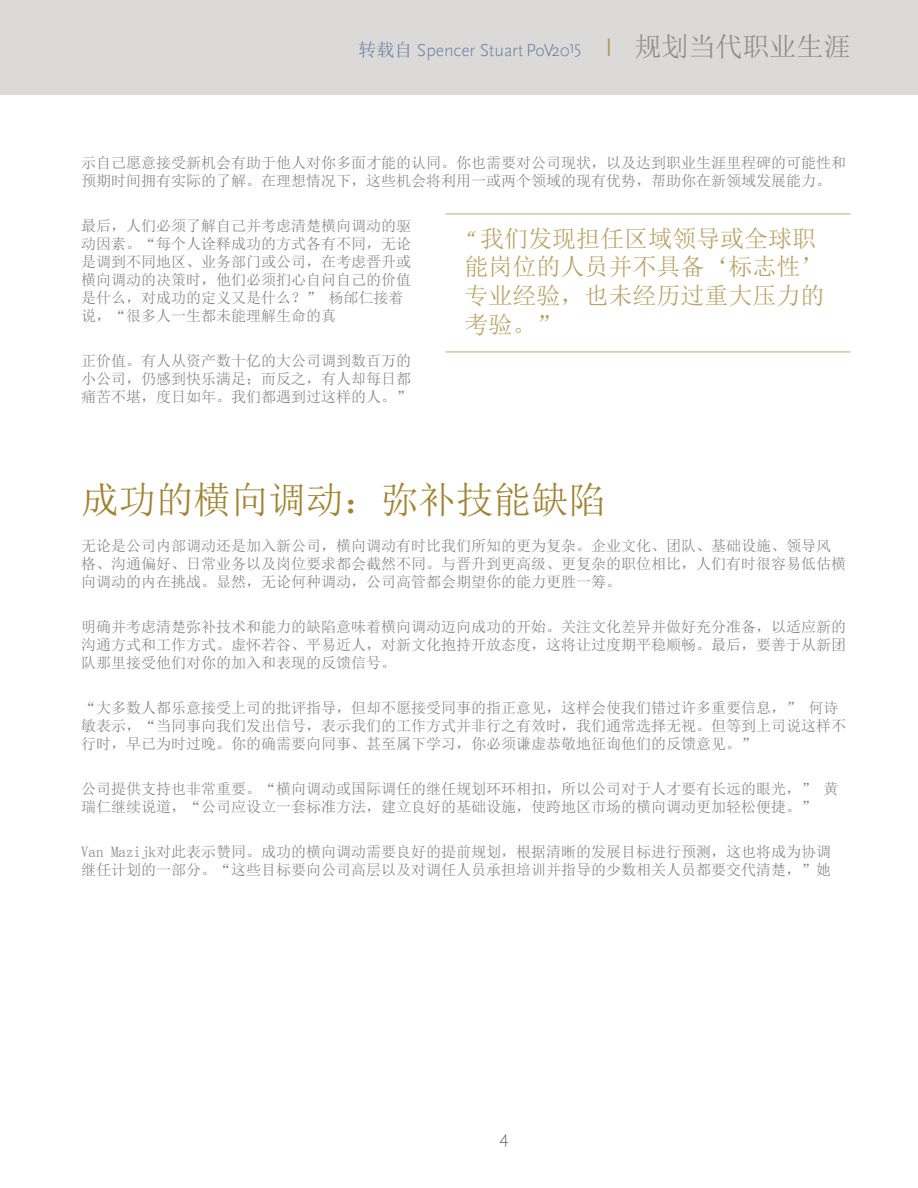
<style>
.page{position:relative;width:918px;height:1188px;background:#fff}
.page>*{position:absolute;margin:0;border:0;box-sizing:border-box;transform-origin:0 0}
.t1{font:37.5px "Sim Sun";color:#9f8433}
.t2{font:24px/28.8px "Sim Sun";color:#b7a266}
.t3{font:300 18px "Scala Sans Pro";color:#6b81a0}
.t4{font:300 18px "Scala Sans Pro";color:#616261}
.t5{font:15px/18px "Sim Sun";color:#808285}
.s1{font-family:"Sim Sun";font-weight:400}
.s2{font-weight:400;font-size:24px;color:#b19b59}
.s3{font-family:"Sim Sun";font-weight:400;font-size:27px;color:#8e8c8b}
.s4{font-family:"Scala Pro";font-style:italic}
</style>
<div class="page">
<div style="left:0;top:0;width:918px;height:94px;background:#dcdad9"></div>
<hr style="left:446px;top:213px;width:404px;height:2px;background:#d2c7a5">
<hr style="left:446px;top:351px;width:404px;height:2px;background:#d2c7a5">
<p class="t3" style="left:358px;top:40px;width:494px"><span class="s1">转载自</span> Spencer Stuart PoV2015 <span class="s2">l</span> <span class="s3">规划当代职业生涯</span></p>
<p class="t5" style="left:81px;top:154px;width:766px">示自己愿意接受新机会有助于他人对你多面才能的认同。你也需要对公司现状，以及达到职业生涯里程碑的可能性和预期时间拥有实际的了解。在理想情况下，这些机会将利用一或两个领域的现有优势，帮助你在新领域发展能力。</p>
<p class="t5" style="left:81px;top:217px;width:331px">最后，人们必须了解自己并考虑清楚横向调动的驱动因素。“每个人诠释成功的方式各有不同，无论是调到不同地区、业务部门或公司，在考虑晋升或横向调动的决策时，他们必须扪心自问自己的价值是什么，对成功的定义又是什么？” 杨邰仁接着说，“很多人一生都未能理解生命的真</p>
<p class="t5" style="left:81px;top:352px;width:331px;text-align:justify">正价值。有人从资产数十亿的大公司调到数百万的小公司，仍感到快乐满足；而反之，有人却每日都痛苦不堪，度日如年。我们都遇到过这样的人。”</p>
<h2 class="t2" style="left:465px;top:224px;width:361px"><span class="s4">“</span> 我们发现担任区域领导或全球职能岗位的人员并不具备‘标志性’专业经验，也未经历过重大压力的考验。”</h2>
<h1 class="t1" style="left:81px;top:480px;width:526px">成功的横向调动：弥补技能缺陷</h1>
<p class="t5" style="left:81px;top:537px;width:766px">无论是公司内部调动还是加入新公司，横向调动有时比我们所知的更为复杂。企业文化、团队、基础设施、领导风格、沟通偏好、日常业务以及岗位要求都会截然不同。与晋升到更高级、更复杂的职位相比，人们有时很容易低估横向调动的内在挑战。显然，无论何种调动，公司高管都会期望你的能力更胜一筹。</p>
<p class="t5" style="left:81px;top:618px;width:766px;text-align:justify">明确并考虑清楚弥补技术和能力的缺陷意味着横向调动迈向成功的开始。关注文化差异并做好充分准备，以适应新的沟通方式和工作方式。虚怀若谷、平易近人，对新文化抱持开放态度，这将让过度期平稳顺畅。最后，要善于从新团队那里接受他们对你的加入和表现的反馈信号。</p>
<p class="t5" style="left:81px;top:699px;width:766px">“大多数人都乐意接受上司的批评指导，但却不愿接受同事的指正意见，这样会使我们错过许多重要信息，” 何诗敏表示，“当同事向我们发出信号，表示我们的工作方式并非行之有效时，我们通常选择无视。但等到上司说这样不行时，早已为时过晚。你的确需要向同事、甚至属下学习，你必须谦虚恭敬地征询他们的反馈意见。”</p>
<p class="t5" style="left:81px;top:780px;width:759px">公司提供支持也非常重要。“横向调动或国际调任的继任规划环环相扣，所以公司对于人才要有长远的眼光，” 黄瑞仁继续说道，“公司应设立一套标准方法，建立良好的基础设施，使跨地区市场的横向调动更加轻松便捷。”</p>
<p class="t5" style="left:81px;top:843px;width:751px">Van Mazijk对此表示赞同。成功的横向调动需要良好的提前规划，根据清晰的发展目标进行预测，这也将成为协调继任计划的一部分。“这些目标要向公司高层以及对调任人员承担培训并指导的少数相关人员都要交代清楚，”她</p>
<p class="t4" style="left:499px;top:1127px;width:11px">4</p>
</div>
